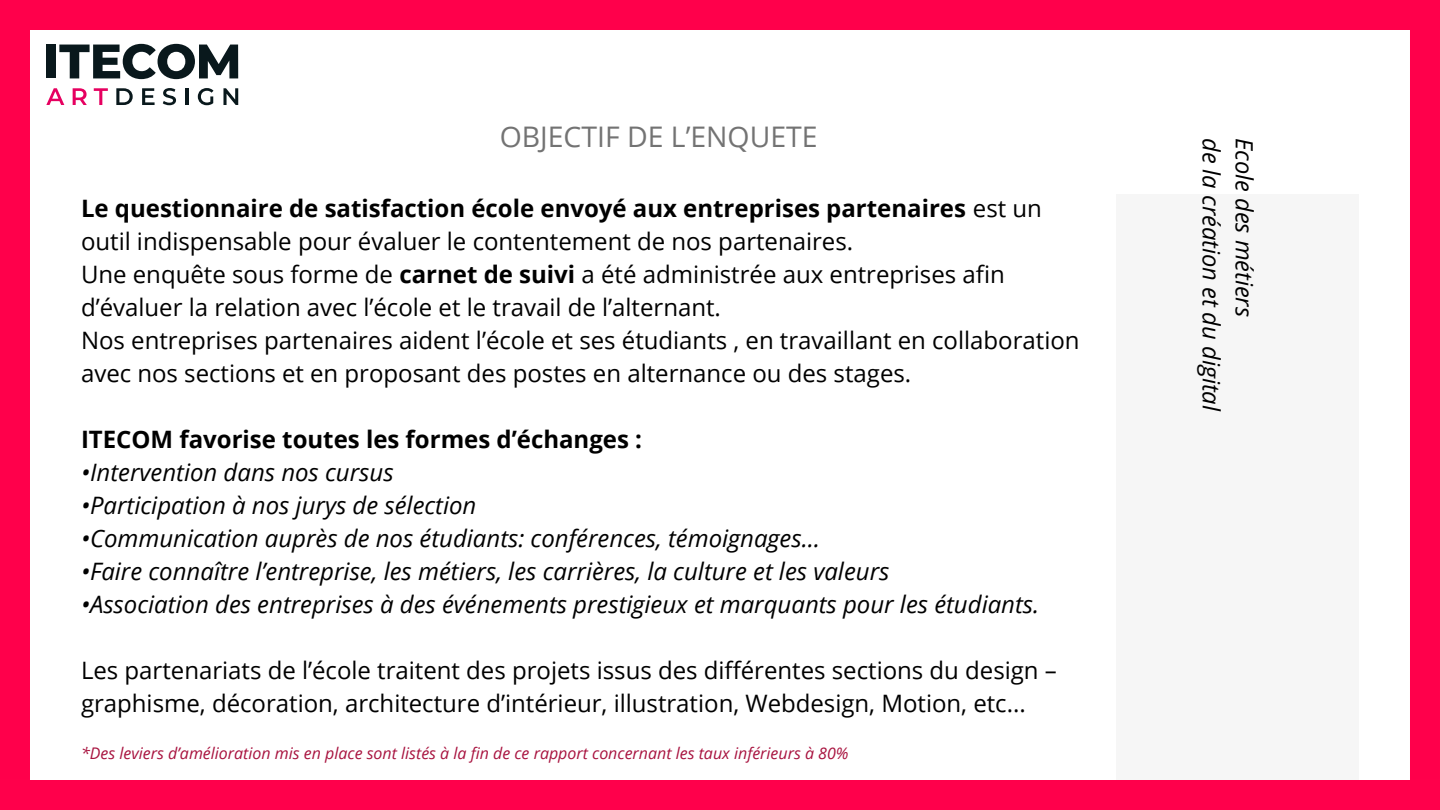
<style>
.page{position:relative;width:1440px;height:810px;background:#fff}
.page>*{position:absolute;margin:0;border:0;box-sizing:border-box;transform-origin:0 0}
.t1{font:28.4px "Open Sans";color:#737373}
.t2{font:24px/33px "Open Sans";color:#000}
.t3{font:italic 24px "Open Sans";color:#000}
.t4{font:700 24px "Open Sans";color:#000}
.t5{font:italic 23.7px/33px "Open Sans";color:#000}
.t6{font:italic 16px "Open Sans";color:#a8133f}
.s1{font-weight:700}
</style>
<div class="page">
<div style="left:0;top:0;width:1440px;height:30px;background:#ff004b"></div>
<div style="left:1116px;top:195px;width:243px;height:615px;background:#f6f6f6"></div>
<div style="left:0;top:780px;width:1440px;height:30px;background:#ff004b"></div>
<div style="left:0;top:0;width:30px;height:780px;background:#ff004b"></div>
<div style="left:1410px;top:0;width:30px;height:780px;background:#ff004b"></div>
<div style="left:46px;top:45px;width:10px;height:33px;background:#09181c"></div>
<svg style="left:59px;top:44px;width:179px;height:35px"></svg>
<svg style="left:46px;top:88px;width:18px;height:17px"></svg>
<svg style="left:73px;top:88px;width:14px;height:17px"></svg>
<svg style="left:94px;top:88px;width:14px;height:17px"></svg>
<svg style="left:116px;top:88px;width:17px;height:17px"></svg>
<svg style="left:142px;top:88px;width:13px;height:17px"></svg>
<svg style="left:163px;top:88px;width:13px;height:17px"></svg>
<hr style="left:185px;top:88px;width:3px;height:17px;background:#09181c">
<svg style="left:198px;top:88px;width:15px;height:17px"></svg>
<svg style="left:223px;top:88px;width:15px;height:17px"></svg>
<h1 class="t1" style="left:500px;top:117px;width:319px">OBJECTIF DE L’ENQUETE</h1>
<h2 class="t2" style="left:81px;top:191px;width:1000px"><span class="s1">Le questionnaire de satisfaction école envoyé aux entreprises partenaires</span> est un outil indispensable pour évaluer le contentement de nos partenaires.<br>Une enquête sous forme de <span class="s1">carnet de suivi</span> a été administrée aux entreprises afin d’évaluer la relation avec l’école et le travail de l’alternant.<br>Nos entreprises partenaires aident l’école et ses étudiants , en travaillant en collaboration avec nos sections et en proposant des postes en alternance ou des stages.</h2>
<h2 class="t4" style="left:81px;top:422px;width:563px">ITECOM favorise toutes les formes d’échanges :</h2>
<h2 class="t3" style="left:81px;top:455px;width:314px">•Intervention dans nos cursus</h2>
<h2 class="t3" style="left:81px;top:488px;width:397px">•Participation à nos jurys de sélection</h2>
<h2 class="t3" style="left:81px;top:521px;width:741px">•Communication auprès de nos étudiants: conférences, témoignages…</h2>
<h2 class="t3" style="left:81px;top:554px;width:810px">•Faire connaître l’entreprise, les métiers, les carrières, la culture et les valeurs</h2>
<h2 class="t3" style="left:81px;top:587px;width:960px">•Association des entreprises à des événements prestigieux et marquants pour les étudiants.</h2>
<h2 class="t2" style="left:81px;top:653px;width:977px">Les partenariats de l’école traitent des projets issus des différentes sections du design – graphisme, décoration, architecture d’intérieur, illustration, Webdesign, Motion, etc...</h2>
<h2 class="t6" style="left:81px;top:742px;width:769px">*Des leviers d’amélioration mis en place sont listés à la fin de ce rapport concernant les taux inférieurs à 80%</h2>
<p class="t5" style="left:1262px;top:138px;width:275px;rotate:90deg">Ecole des métiers<br>de la création et du digital</p>
</div>
